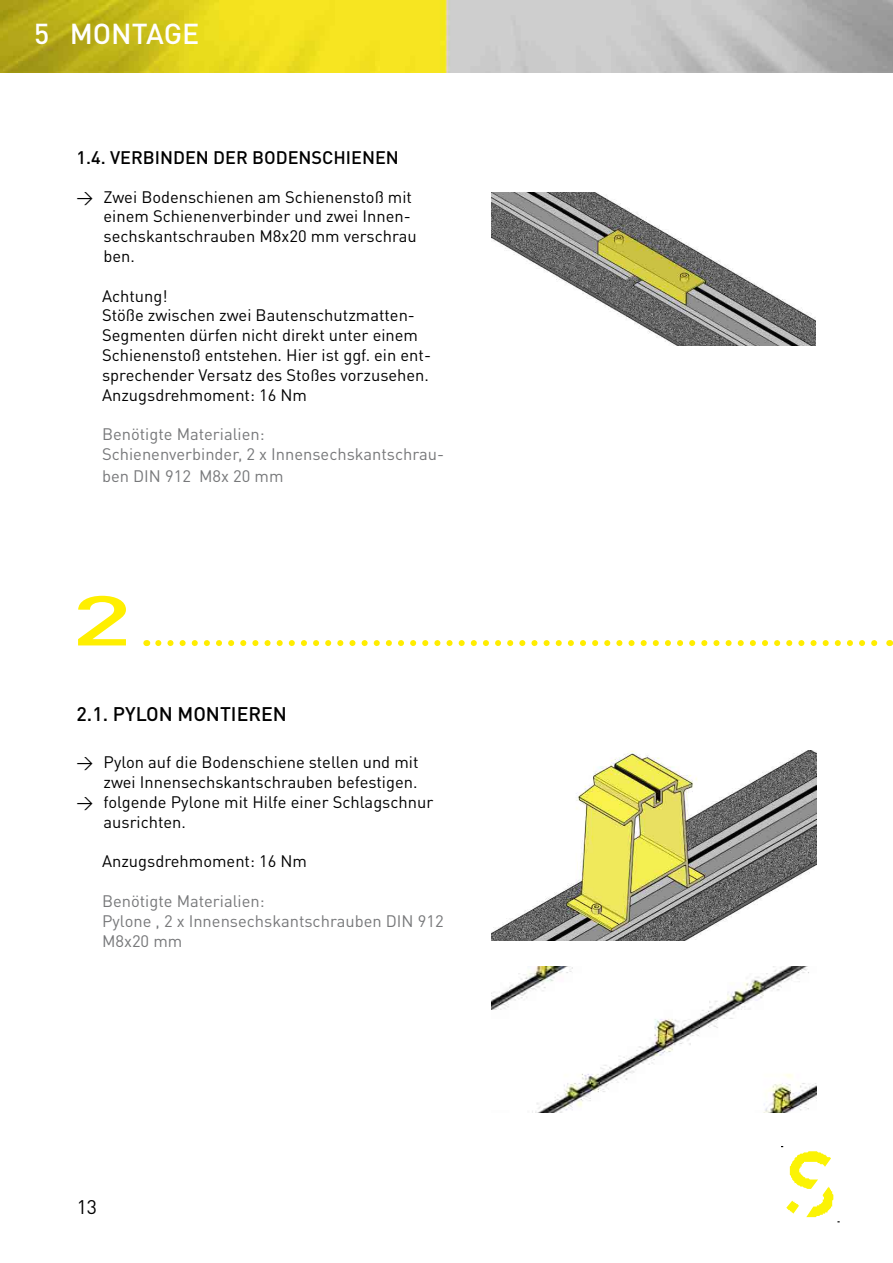
<style>
.page{position:relative;width:893px;height:1263px;background:#fff}
.page>*{position:absolute;margin:0;border:0;box-sizing:border-box;transform-origin:0 0}
.t1{font:500 69.15px "DIN Pro";color:#ffef00;scale:1.67 1}
.t2{font:500 28.5px "DIN Pro";color:#fff}
.t3{font:500 19.5px "DIN Pro";color:#000}
.t4{font:19.5px "DIN Pro";color:#000}
.t5{font:500 18px "DIN Pro";color:#000}
.t6{font:16.5px/19.8px "DIN Pro";color:#000}
.t7{font:16.5px/19.8px "DIN Pro";color:#77787a}
</style>
<div class="page">
<img style="left:0;top:0;width:893px;height:72px">
<svg style="left:782px;top:1146px;width:57px;height:76px"></svg>
<svg style="left:158px;top:640px;width:720px;height:6px"></svg>
<img style="left:491px;top:751px;width:325px;height:189px">
<img style="left:491px;top:966px;width:325px;height:146px">
<img style="left:491px;top:192px;width:324px;height:153px">
<h2 class="t2" style="left:34px;top:11px;width:167px">5 MONTAGE</h2>
<p class="t5" style="left:77px;top:143px;width:324px">1.4. VERBINDEN DER BODENSCHIENEN</p>
<p class="t6" style="left:104px;top:185px;width:315px;text-indent:-27px">→ Zwei Bodenschienen am Schienenstoß mit einem Schienenverbinder und zwei Innen&shy;sechskantschrauben M8x20 mm verschrau ben.</p>
<p class="t6" style="left:102px;top:284px;width:330px">Achtung!<br>Stöße zwischen zwei Bautenschutzmatten-Segmenten dürfen nicht direkt unter einem Schienenstoß entstehen. Hier ist ggf. ein ent&shy;sprechender Versatz des Stoßes vorzusehen.<br>Anzugsdrehmoment: 16 Nm</p>
<p class="t7" style="left:102px;top:423px;width:344px">Benötigte Materialien:<br>Schienenverbinder, 2 x Innensechskantschrau-</p>
<p class="t7" style="left:102px;top:464px;width:183px">ben DIN 912 M8x 20 mm</p>
<h1 class="t1" style="left:71px;top:564px;width:38px">2</h1>
<p class="t3" style="left:77px;top:698px;width:212px">2.1. PYLON MONTIEREN</p>
<p class="t6" style="left:77px;top:751px;width:343px;text-align:right">→ Pylon auf die Bodenschiene stellen und mit zwei Innensechskantschrauben befestigen.</p>
<p class="t6" style="left:104px;top:790px;width:331px;text-indent:-27px">→ folgende Pylone mit Hilfe einer Schlagschnur ausrichten.</p>
<p class="t6" style="left:102px;top:850px;width:206px">Anzugsdrehmoment: 16 Nm</p>
<p class="t7" style="left:102px;top:889px;width:343px">Benötigte Materialien:<br>Pylone , 2 x Innensechskantschrauben DIN 912<br>M8x20 mm</p>
<p class="t4" style="left:77px;top:1192px;width:22px">13</p>
</div>
